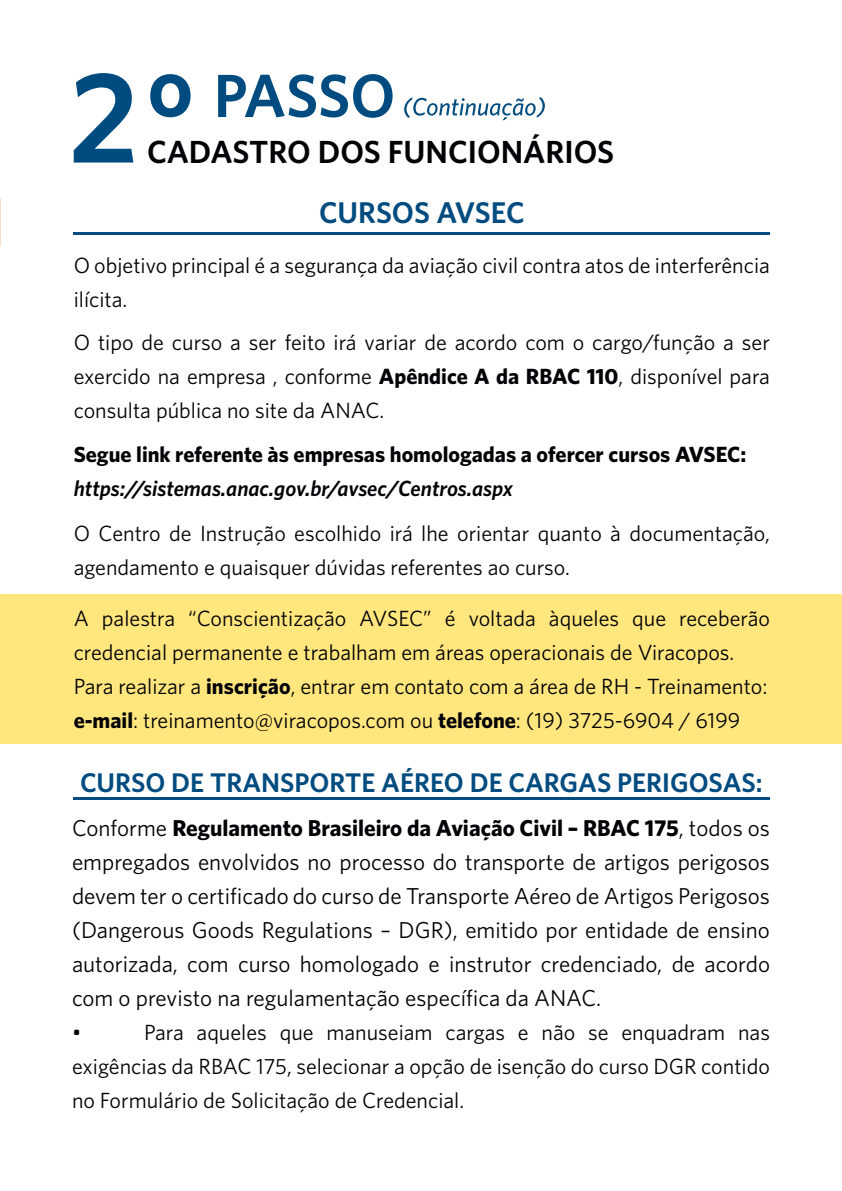
<style>
.page{position:relative;width:842px;height:1191px;background:#fff}
.page>*{position:absolute;margin:0;border:0;box-sizing:border-box;transform-origin:0 0}
.t1{font:600 32px "Whitney";color:#020105}
.t2{font:600 30px "Whitney";letter-spacing:-.005em;color:#004b7f}
.t3{font:600 27px "Whitney";color:#004b7f}
.t4{font:23px/34px "Whitney";color:#020105;text-align:justify}
.t5{font:22px/34px "Whitney";color:#020105}
.t6{font:700 22px "Whitney";color:#020105}
.t7{font:italic 600 22px "Whitney";color:#020105}
.s1{font-weight:700}
</style>
<div class="page">
<div style="left:0;top:594px;width:842px;height:150px;background:#ffe67d"></div>
<svg style="left:74px;top:73px;width:59px;height:89px"></svg>
<svg style="left:218px;top:74px;width:175px;height:44px"></svg>
<svg style="left:150px;top:74px;width:41px;height:43px"></svg>
<svg style="left:404px;top:97px;width:141px;height:23px"></svg>
<hr style="left:74px;top:232px;width:696px;height:3px;background:#004b7f">
<hr style="left:74px;top:797px;width:696px;height:3px;background:#004b7f">
<p class="t1" style="left:147px;top:130px;width:469px">CADASTRO DOS FUNCIONÁRIOS</p>
<p class="t2" style="left:319px;top:192px;width:207px">CURSOS AVSEC</p>
<p class="t5" style="left:74px;top:248px;width:698px">O objetivo principal é a segurança da aviação civil contra atos de interferência ilícita.</p>
<p class="t5" style="left:74px;top:325px;width:698px;text-align:justify">O tipo de curso a ser feito irá variar de acordo com o cargo/função a ser exercido na empresa , conforme <span class="s1">Apêndice A da RBAC 110</span>, disponível para consulta pública no site da ANAC.</p>
<p class="t6" style="left:74px;top:439px;width:674px">Segue link referente às empresas homologadas a ofercer cursos AVSEC:</p>
<p class="t7" style="left:74px;top:473px;width:441px">https://sistemas.anac.gov.br/avsec/Centros.aspx</p>
<p class="t5" style="left:74px;top:515px;width:698px">O Centro de Instrução escolhido irá lhe orientar quanto à documentação, agendamento e quaisquer dúvidas referentes ao curso.</p>
<p class="t5" style="left:74px;top:600px;width:698px">A palestra “Conscientização AVSEC” é voltada àqueles que receberão credencial permanente e trabalham em áreas operacionais de Viracopos.</p>
<p class="t5" style="left:74px;top:668px;width:695px">Para realizar a <span class="s1">inscrição</span>, entrar em contato com a área de RH - Treinamento:</p>
<p class="t5" style="left:74px;top:702px;width:668px"><span class="s1">e-mail</span>: treinamento@viracopos.com ou <span class="s1">telefone</span>: (19) 3725-6904 / 6199</p>
<p class="t3" style="left:80px;top:764px;width:684px">CURSO DE TRANSPORTE AÉREO DE CARGAS PERIGOSAS:</p>
<p class="t4" style="left:72px;top:811px;width:699px">Conforme <span class="s1">Regulamento Brasileiro da Aviação Civil – RBAC 175</span>, todos os empregados envolvidos no processo do transporte de artigos perigosos devem ter o certificado do curso de Transporte Aéreo de Artigos Perigosos (Dangerous Goods Regulations – DGR), emitido por entidade de ensino autorizada, com curso homologado e instrutor credenciado, de acordo com o previsto na regulamentação específica da ANAC.</p>
<p class="t5" style="left:72px;top:1015px;width:11px">•</p>
<p class="t5" style="left:72px;top:1015px;width:699px;text-align:justify;text-indent:72px">Para aqueles que manuseiam cargas e não se enquadram nas exigências da RBAC 175, selecionar a opção de isenção do curso DGR contido no Formulário de Solicitação de Credencial.</p>
</div>
